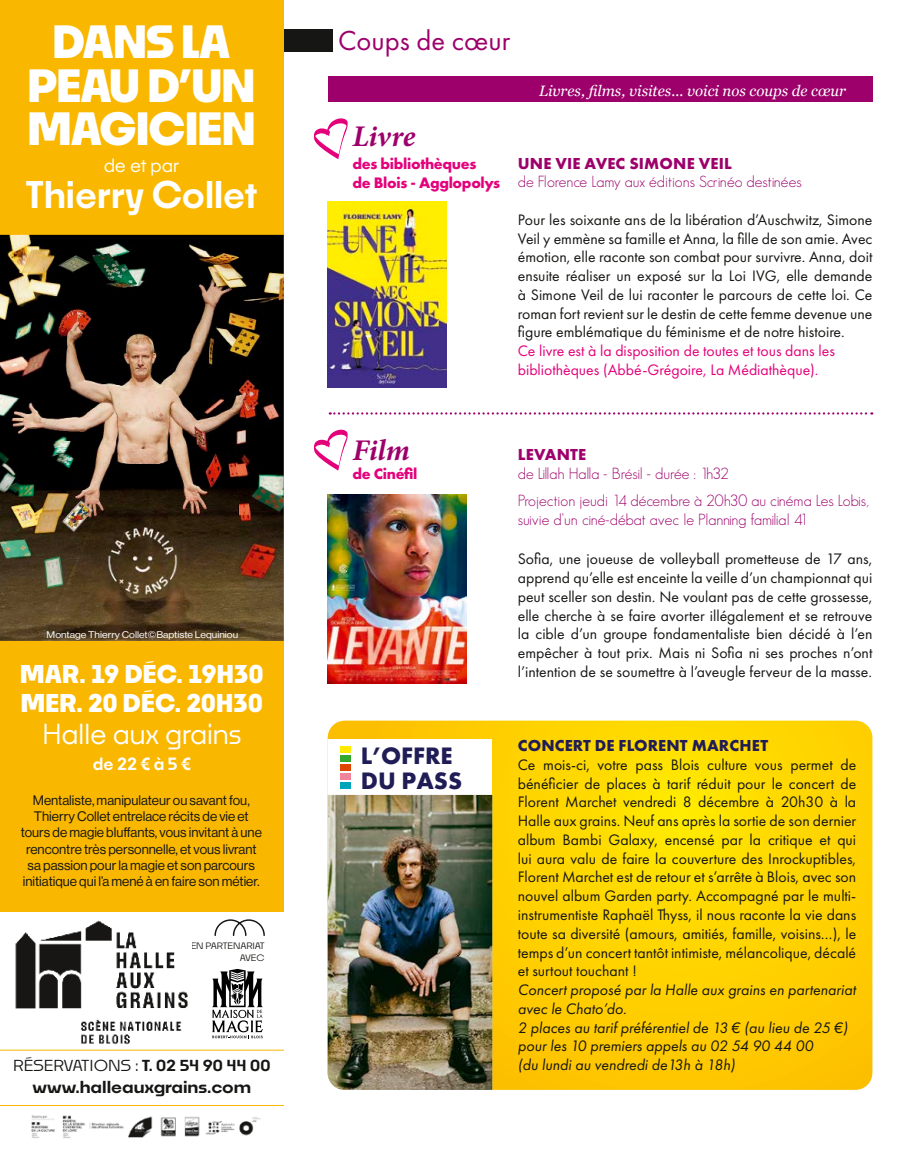
<style>
.page{position:relative;width:915px;height:1149px;background:#fff}
.page>*{position:absolute;margin:0;border:0;box-sizing:border-box;transform-origin:0 0}
.t1{font:700 43.5px/43.5px "Noka";letter-spacing:-.02em;color:#fff;text-align:center}
.t2{font:600 36px "Noka";color:#fff}
.t3{font:italic 700 30px "Minion Pro";letter-spacing:-.005em;color:#9d006b}
.t4{font:28.5px "Futura PT";color:#9d006b}
.t5{font:500 27px "Noka";color:#fff}
.t6{font:700 24.6px/24.6px "Futura PT";color:#201d56}
.t7{font:700 24px/28.8px "Noka";letter-spacing:.01em;color:#fff}
.t8{font:500 18px "Noka";color:#fff}
.t9{font:700 16.5px "Futura PT";letter-spacing:.01em;color:#9d006b}
.t10{font:700 16.5px "Futura PT";letter-spacing:.01em;color:#201c57}
.t11{font:600 16.5px "Noka";color:#fff}
.t12{font:600 16.2px "Noka";color:#161614;scale:1.11 1}
.t13{font:15.75px/18.8px "Futura PT";color:#161614;text-align:justify}
.t14{font:italic 15.75px/18.8px "Futura PT";color:#161614}
.t15{font:300 15.75px/27.3px "Geosans";color:#9d006b}
.t16{font:15.75px/18.8px "Futura PT";color:#e4007b}
.t17{font:700 15.75px/18.8px "Futura PT";letter-spacing:-.02em;color:#e4007b}
.t18{font:italic 15px "Georgia";color:#fff}
.t19{font:500 14.85px "Noka";color:#161614;scale:1.11 1}
.t20{font:13.5px/16.2px "Neue Haas Display";color:#161614;text-align:center}
.t21{font:9.45px "Neue Haas Display";color:#fff;scale:1.11 1}
.t22{font:500 8.7px/11.6px "Noka";letter-spacing:-.01em;color:#161614;text-align:right;scale:1.11 1}
.s1{font-weight:600}
</style>
<div class="page">
<svg style="left:327px;top:720px;width:545px;height:369px;background:#fed201"></svg>
<div style="left:327px;top:739px;width:165px;height:57px;background:#fff"></div>
<div style="left:340px;top:782px;width:11px;height:6px;background:#00a5bc"></div>
<div style="left:340px;top:773px;width:11px;height:6px;background:#ef849a"></div>
<div style="left:340px;top:764px;width:11px;height:6px;background:#df4600"></div>
<div style="left:340px;top:754px;width:11px;height:7px;background:#34a92e"></div>
<div style="left:340px;top:745px;width:11px;height:7px;background:#ffea00"></div>
<div style="left:328px;top:77px;width:544px;height:25px;background:#9d006b"></div>
<svg style="left:329px;top:412px;width:543px;height:2px"></svg>
<svg style="left:314px;top:118px;width:34px;height:41px"></svg>
<img style="left:328px;top:495px;width:138px;height:188px">
<img style="left:327px;top:794px;width:165px;height:295px">
<svg style="left:314px;top:429px;width:34px;height:41px"></svg>
<div style="left:281px;top:30px;width:52px;height:22px;background:#161614"></div>
<img style="left:327px;top:202px;width:119px;height:185px">
<div style="left:0;top:0;width:284px;height:911px;background:#fab700"></div>
<img style="left:16px;top:1105px;width:252px;height:33px">
<hr style="left:0;top:1104px;width:284px;height:1px;background:#fab700">
<img style="left:0;top:235px;width:284px;height:405px">
<img style="left:106px;top:523px;width:73px;height:74px">
<svg style="left:212px;top:968px;width:51px;height:70px"></svg>
<svg style="left:214px;top:919px;width:51px;height:17px"></svg>
<img style="left:15px;top:920px;width:173px;height:125px">
<hr style="left:0;top:1049px;width:284px;height:1px;background:#fab700">
<h1 class="t1" style="left:27px;top:19px;width:229px">DANS LA<br>PEAU D’UN<br>MAGICIEN</h1>
<p class="t8" style="left:104px;top:154px;width:77px">de et par</p>
<h2 class="t2" style="left:26px;top:172px;width:233px">Thierry Collet</h2>
<p class="t21" style="left:47px;top:629px;width:174px">Montage Thierry Collet©Baptiste Lequiniou</p>
<h3 class="t7" style="left:20px;top:658px;width:245px">MAR. 19 DÉC. 19H30<br>MER. 20 DÉC. 20H30</h3>
<h3 class="t5" style="left:42px;top:717px;width:200px">Halle aux grains</h3>
<p class="t11" style="left:93px;top:753px;width:99px">de 22 € à 5 €</p>
<p class="t20" style="left:21px;top:791px;width:242px">Mentaliste, manipulateur ou savant fou, Thierry Collet entrelace récits de vie et tours de magie bluffants, vous invitant à une rencontre très personnelle, et vous livrant sa passion pour la magie et son parcours initiatique qui l’a mené à en faire son métier.</p>
<p class="t22" style="left:191px;top:940px;width:68px">EN PARTENARIAT<br>AVEC</p>
<p class="t19" style="left:13px;top:1055px;width:233px">RÉSERVATIONS : <span class="s1">T. 02 54 90 44 00</span></p>
<p class="t12" style="left:32px;top:1076px;width:198px">www.halleauxgrains.com</p>
<h3 class="t4" style="left:338px;top:24px;width:174px">Coups de cœur</h3>
<h3 class="t3" style="left:352px;top:115px;width:64px">Livre</h3>
<p class="t18" style="left:539px;top:80px;width:308px">Livres, films, visites... voici nos coups de cœur</p>
<p class="t17" style="left:352px;top:154px;width:149px">des bibliothèques<br>de Blois - Agglopolys</p>
<p class="t9" style="left:517px;top:152px;width:215px">UNE VIE AVEC SIMONE VEIL</p>
<p class="t15" style="left:517px;top:168px;width:285px">de Florence Lamy aux éditions Scrinéo destinées</p>
<p class="t13" style="left:517px;top:210px;width:356px">Pour les soixante ans de la libération d’Auschwitz, Simone Veil y emmène sa famille et Anna, la fille de son amie. Avec émotion, elle raconte son combat pour survivre. Anna, doit ensuite réaliser un exposé sur la Loi IVG, elle demande à Simone Veil de lui raconter le parcours de cette loi. Ce roman fort revient sur le destin de cette femme devenue une figure emblématique du féminisme et de notre histoire.</p>
<p class="t16" style="left:517px;top:341px;width:318px">Ce livre est à la disposition de toutes et tous dans les bibliothèques (Abbé-Grégoire, La Médiathèque).</p>
<h3 class="t3" style="left:352px;top:429px;width:59px">Film</h3>
<p class="t17" style="left:352px;top:464px;width:66px">de Cinéfil</p>
<h3 class="t6" style="left:361px;top:742px;width:103px">L’OFFRE<br>DU PASS</h3>
<p class="t9" style="left:517px;top:443px;width:70px">LEVANTE</p>
<p class="t15" style="left:517px;top:459px;width:352px">de Lillah Halla - Brésil - durée : 1h32<br>Projection jeudi 14 décembre à 20h30 au cinéma Les Lobis,</p>
<p class="t15" style="left:517px;top:505px;width:292px">suivie d’un ciné-débat avec le Planning familial 41</p>
<p class="t13" style="left:517px;top:549px;width:356px">Sofia, une joueuse de volleyball prometteuse de 17 ans, apprend qu’elle est enceinte la veille d’un championnat qui peut sceller son destin. Ne voulant pas de cette grossesse, elle cherche à se faire avorter illégalement et se retrouve la cible d’un groupe fondamentaliste bien décidé à l’en empêcher à tout prix. Mais ni Sofia ni ses proches n’ont l’intention de se soumettre à l’aveugle ferveur de la masse.</p>
<p class="t10" style="left:517px;top:734px;width:252px">CONCERT DE FLORENT MARCHET</p>
<p class="t13" style="left:517px;top:755px;width:340px">Ce mois-ci, votre pass Blois culture vous permet de bénéficier de places à tarif réduit pour le concert de Florent Marchet vendredi 8 décembre à 20h30 à la Halle aux grains. Neuf ans après la sortie de son dernier album Bambi Galaxy, encensé par la critique et qui lui aura valu de faire la couverture des Inrockuptibles, Florent Marchet est de retour et s’arrête à Blois, avec son nouvel album Garden party. Accompagné par le multi&shy;instrumentiste Raphaël Thyss, il nous raconte la vie dans toute sa diversité (amours, amitiés, famille, voisins…), le temps d’un concert tantôt intimiste, mélancolique, décalé et surtout touchant !</p>
<p class="t14" style="left:517px;top:979px;width:339px">Concert proposé par la Halle aux grains en partenariat avec le Chato’do.<br>2 places au tarif préférentiel de 13 € (au lieu de 25 €) pour les 10 premiers appels au 02 54 90 44 00<br>(du lundi au vendredi de13h à 18h)</p>
</div>
